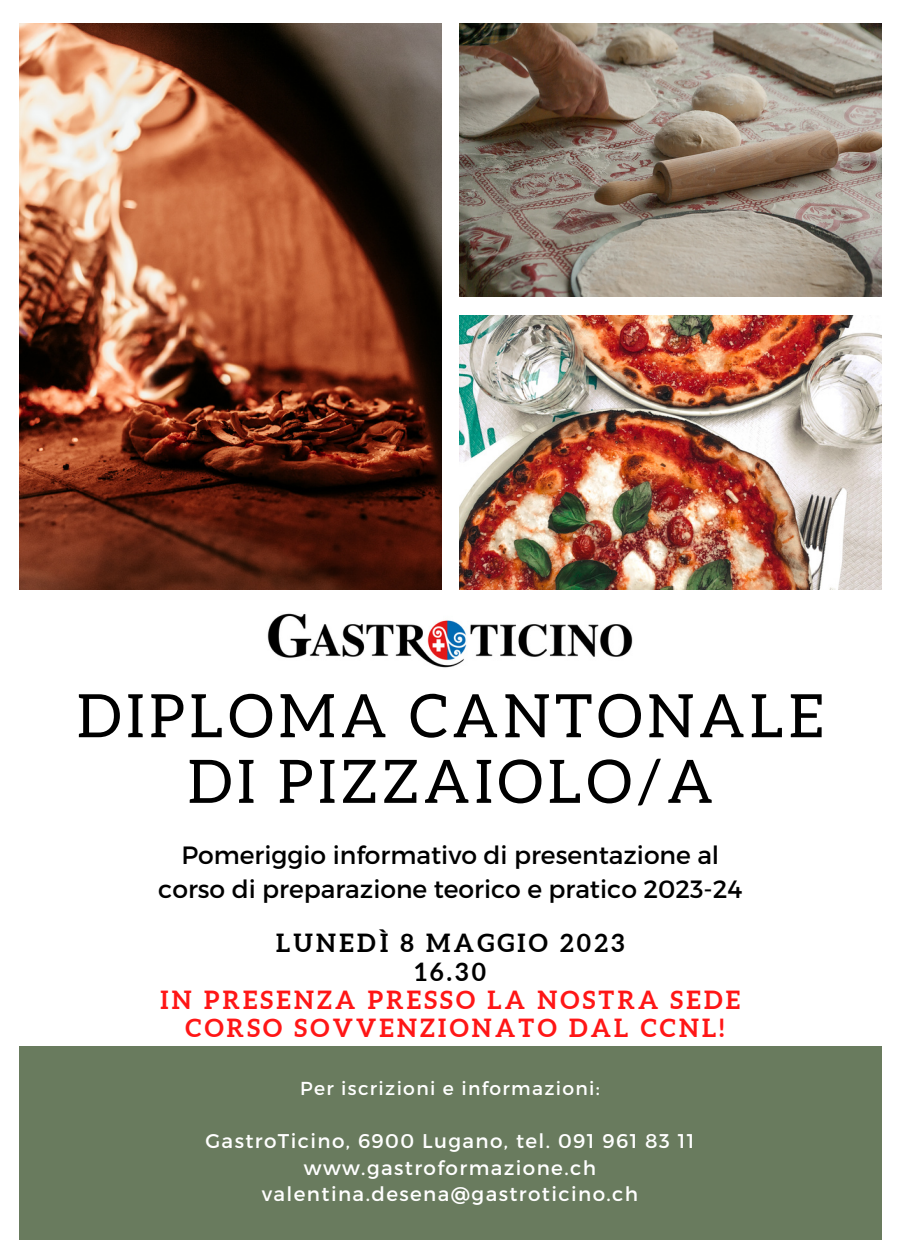
<style>
.page{position:relative;width:900px;height:1260px;background:#fff}
.page>*{position:absolute;margin:0;border:0;box-sizing:border-box;transform-origin:0 0}
.t1{font:60px/65.5px "Aleo";letter-spacing:.08em;color:#000;text-align:center}
.t2{font:25px/33.8px "Montserrat";color:#000;text-align:center}
.t3{font:700 25px/28px "Aleo";letter-spacing:.13em;color:#ff1616;text-align:center}
.t4{font:700 25px/28px "Aleo";letter-spacing:.13em;color:#000;text-align:center}
.t5{font:19.75px/26.5px "Montserrat";letter-spacing:.07em;color:#fff;text-align:center}
.t6{font:18.75px "Montserrat";letter-spacing:.07em;color:#fff}
</style>
<div class="page">
<div style="left:19px;top:1046px;width:863px;height:193px;background:#697b5e"></div>
<img style="left:460px;top:23px;width:422px;height:274px">
<img style="left:460px;top:316px;width:422px;height:273px">
<img style="left:19px;top:23px;width:422px;height:566px">
<img style="left:267px;top:613px;width:366px;height:55px">
<h1 class="t1" style="left:77px;top:683px;width:749px">DIPLOMA CANTONALE<br>DI PIZZAIOLO/A</h1>
<p class="t2" style="left:158px;top:837px;width:586px">Pomeriggio informativo di presentazione al corso di preparazione teorico e pratico 2023-24</p>
<p class="t4" style="left:276px;top:929px;width:350px">LUNEDÌ 8 MAGGIO 2023<br>16.30</p>
<p class="t3" style="left:161px;top:985px;width:581px">IN PRESENZA PRESSO LA NOSTRA SEDE<br>CORSO SOVVENZIONATO DAL CCNL!</p>
<p class="t6" style="left:300px;top:1076px;width:301px">Per iscrizioni e informazioni:</p>
<p class="t5" style="left:205px;top:1127px;width:491px">GastroTicino, 6900 Lugano, tel. 091 961 83 11 www.gastroformazione.ch valentina.desena@gastroticino.ch</p>
</div>
